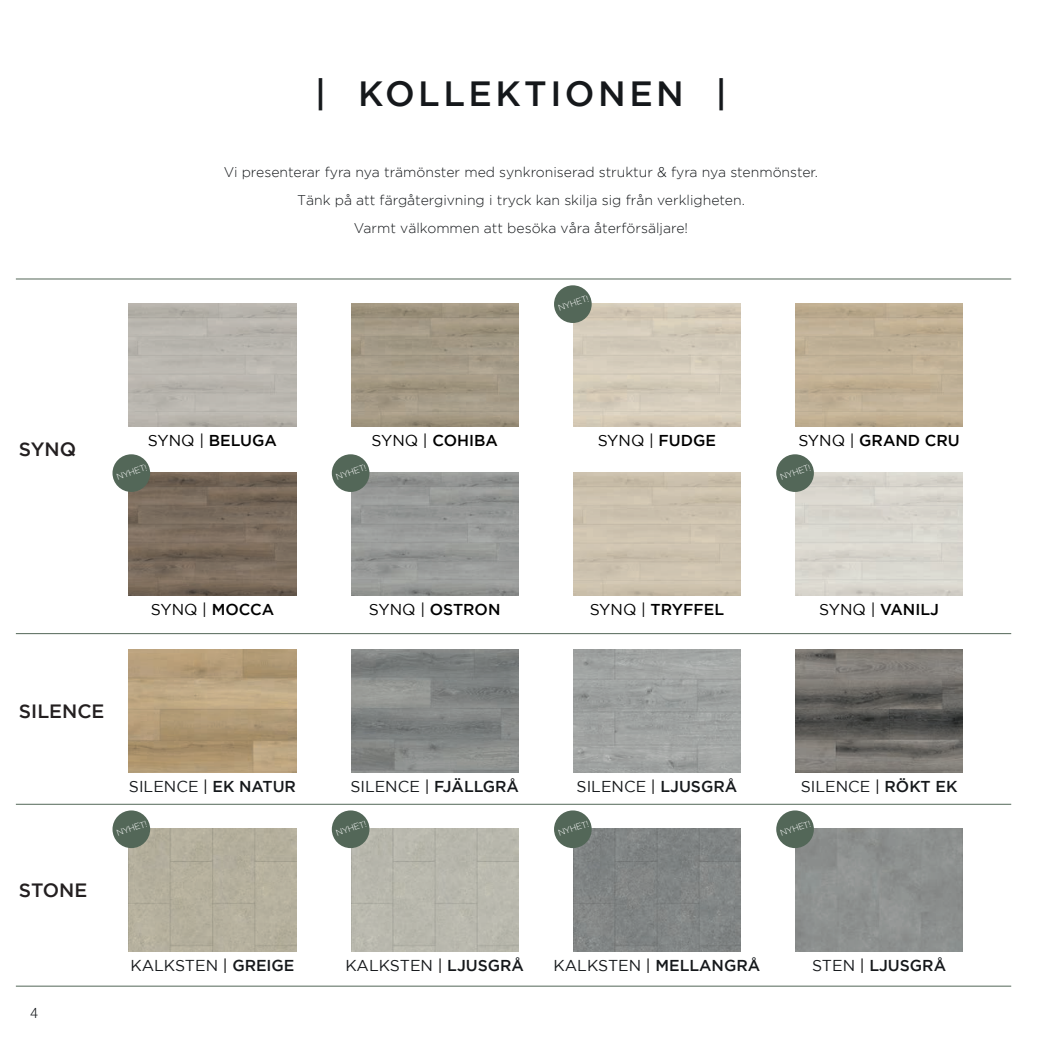
<style>
.page{position:relative;width:1042px;height:1042px;background:#fff}
.page>*{position:absolute;margin:0;border:0;box-sizing:border-box;transform-origin:0 0}
.t1{font:500 35px "Gotham";letter-spacing:.1em;color:#15181b}
.t2{font:500 19.25px "Gotham";color:#231f20}
.t3{font:15.75px "Gotham";color:#15181b}
.t4{font:500 15.75px "Gotham";color:#000}
.t5{font:500 15.75px "Gotham";color:#15181b}
.t6{font:15.75px "Gotham";color:#000}
.t7{font:300 14px/28px "Gotham";color:#15181b;text-align:center}
.t8{font:300 14px "Heebo";color:#15181b}
.t9{font:300 8.75px "Gotham";color:#fff}
.s1{font-weight:400}
.s2{font-weight:500}
.s3{color:#000}
.s4{font-weight:400;color:#000}
</style>
<div class="page">
<div style="left:129px;top:828px;width:167px;height:123px;background:#b5af9d"></div>
<img style="left:129px;top:649px;width:167px;height:123px">
<img style="left:129px;top:472px;width:167px;height:123px">
<img style="left:351px;top:303px;width:167px;height:123px">
<img style="left:351px;top:472px;width:167px;height:123px">
<div style="left:351px;top:828px;width:167px;height:123px;background:#b9b8ad"></div>
<img style="left:795px;top:649px;width:167px;height:123px">
<img style="left:351px;top:649px;width:167px;height:123px">
<img style="left:573px;top:828px;width:167px;height:123px">
<img style="left:573px;top:649px;width:167px;height:123px">
<div style="left:554px;top:285px;width:38px;height:38px;background:#536758;border-radius:50%"></div>
<div style="left:112px;top:454px;width:38px;height:38px;background:#536758;border-radius:50%"></div>
<div style="left:112px;top:810px;width:38px;height:38px;background:#536758;border-radius:50%"></div>
<div style="left:332px;top:454px;width:37px;height:38px;background:#536758;border-radius:50%"></div>
<div style="left:332px;top:810px;width:37px;height:38px;background:#536758;border-radius:50%"></div>
<div style="left:554px;top:810px;width:38px;height:38px;background:#536758;border-radius:50%"></div>
<div style="left:776px;top:454px;width:38px;height:38px;background:#536758;border-radius:50%"></div>
<div style="left:776px;top:810px;width:38px;height:38px;background:#536758;border-radius:50%"></div>
<hr style="left:16px;top:633px;width:995px;height:1px;background:#536758">
<hr style="left:16px;top:278px;width:995px;height:1px;background:#536758">
<hr style="left:16px;top:985px;width:995px;height:1px;background:#536758">
<hr style="left:16px;top:804px;width:995px;height:1px;background:#536758">
<h1 class="t1" style="left:315px;top:74px;width:414px">| KOLLEKTIONEN |</h1>
<p class="t7" style="left:224px;top:158px;width:596px">Vi presenterar fyra nya trämönster med synkroniserad struktur &amp; fyra nya stenmönster.<br>Tänk på att färgåtergivning i tryck kan skilja sig från verkligheten.<br>Varmt välkommen att besöka våra återförsäljare!</p>
<p class="t9" style="left:557px;top:304px;width:33px;rotate:-19deg">NYHET!</p>
<h2 class="t2" style="left:19px;top:438px;width:59px">SYNQ</h2>
<p class="t4" style="left:148px;top:431px;width:131px"><span class="s1">SYNQ |</span> BELUGA</p>
<p class="t9" style="left:115px;top:473px;width:33px;rotate:-19deg">NYHET!</p>
<p class="t4" style="left:371px;top:431px;width:128px"><span class="s1">SYNQ |</span> COHIBA</p>
<p class="t9" style="left:335px;top:473px;width:33px;rotate:-19deg">NYHET!</p>
<p class="t6" style="left:598px;top:431px;width:120px">SYNQ | <span class="s2">FUDGE</span></p>
<p class="t4" style="left:798px;top:431px;width:163px"><span class="s1">SYNQ |</span> GRAND CRU</p>
<p class="t9" style="left:779px;top:473px;width:33px;rotate:-19deg">NYHET!</p>
<p class="t6" style="left:151px;top:600px;width:125px">SYNQ | <span class="s2">MOCCA</span></p>
<h2 class="t2" style="left:19px;top:700px;width:87px">SILENCE</h2>
<h2 class="t2" style="left:19px;top:879px;width:70px">STONE</h2>
<p class="t3" style="left:129px;top:778px;width:169px">SILENCE <span class="s3">|</span> <span class="s2">EK NATUR</span></p>
<p class="t9" style="left:115px;top:829px;width:33px;rotate:-19deg">NYHET!</p>
<p class="t8" style="left:30px;top:1003px;width:9px">4</p>
<p class="t3" style="left:130px;top:956px;width:166px">KALKSTEN <span class="s3">|</span> <span class="s2">GREIGE</span></p>
<p class="t4" style="left:369px;top:600px;width:133px"><span class="s1">SYNQ |</span> OSTRON</p>
<p class="t4" style="left:590px;top:600px;width:136px"><span class="s1">SYNQ |</span> TRYFFEL</p>
<p class="t4" style="left:819px;top:600px;width:121px"><span class="s1">SYNQ |</span> VANILJ</p>
<p class="t5" style="left:350px;top:777px;width:170px"><span class="s1">SILENCE</span> <span class="s4">|</span> FJÄLLGRÅ</p>
<p class="t3" style="left:576px;top:778px;width:162px">SILENCE <span class="s3">|</span> <span class="s2">LJUSGRÅ</span></p>
<p class="t3" style="left:801px;top:778px;width:158px">SILENCE <span class="s3">|</span> <span class="s2">RÖKT EK</span></p>
<p class="t9" style="left:335px;top:829px;width:33px;rotate:-19deg">NYHET!</p>
<p class="t9" style="left:557px;top:829px;width:33px;rotate:-19deg">NYHET!</p>
<p class="t9" style="left:779px;top:829px;width:33px;rotate:-19deg">NYHET!</p>
<p class="t3" style="left:345px;top:956px;width:180px">KALKSTEN <span class="s3">|</span> <span class="s2">LJUSGRÅ</span></p>
<p class="t5" style="left:553px;top:956px;width:208px"><span class="s1">KALKSTEN</span> <span class="s4">|</span> MELLANGRÅ</p>
<p class="t5" style="left:812px;top:956px;width:136px"><span class="s1">STEN</span> <span class="s4">|</span> LJUSGRÅ</p>
</div>
